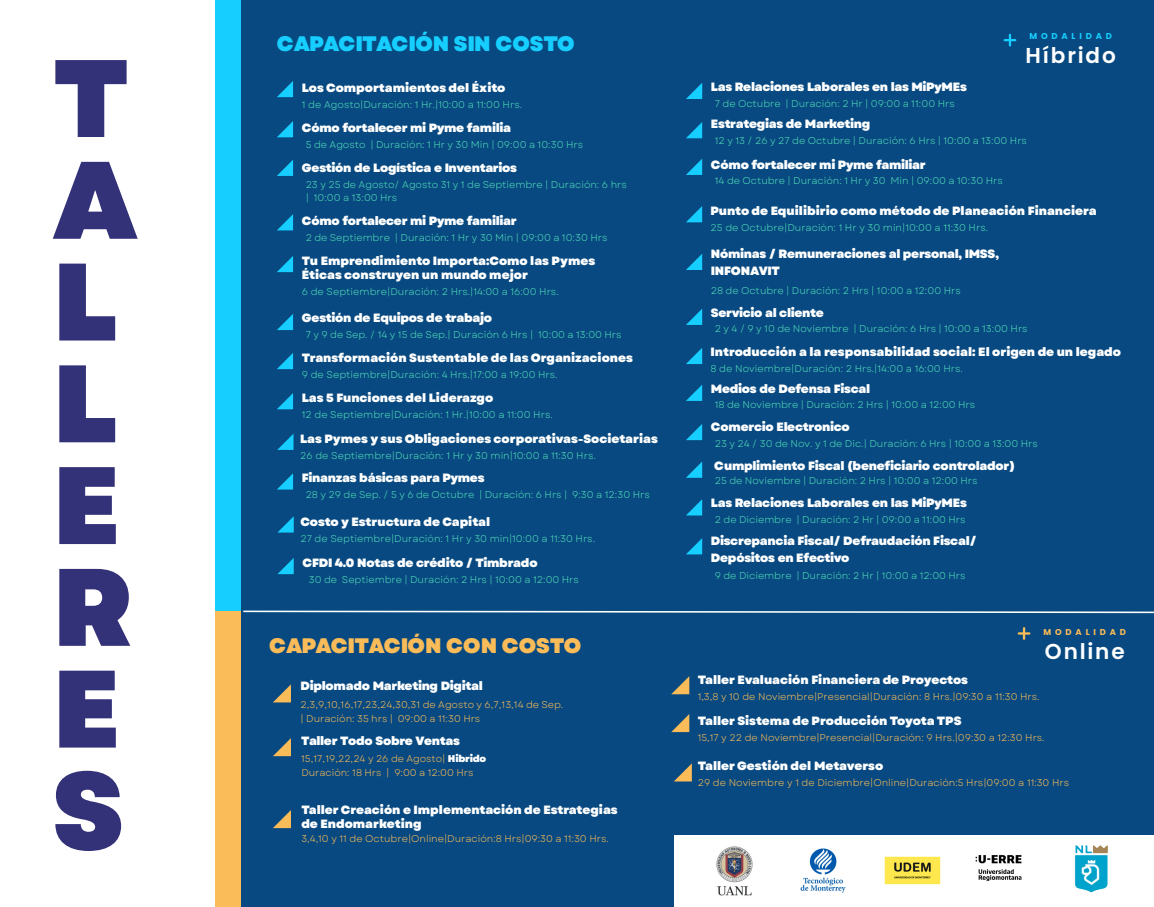
<style>
.page{position:relative;width:1154px;height:907px;background:#fff}
.page>*{position:absolute;margin:0;border:0;box-sizing:border-box;transform-origin:0 0}
.t1{font:800 109.9px/101.7px "Garet";color:#333178}
.t2{font:600 21.6px "Poppins";letter-spacing:.085em;color:#fff}
.t3{font:800 21px "Garet";letter-spacing:-.04em;color:#16ceff}
.t4{font:800 21px "Garet";letter-spacing:-.015em;color:#fabb59}
.t5{font:800 12px/16.4px "Garet";letter-spacing:-.015em;color:#fff}
.t6{font:9.8px/13.1px "Garet";color:#50dab9}
.t7{font:9.8px/13.5px "Garet";color:#fabb59}
.t8{font:700 8.5px "Poppins";letter-spacing:.45em;color:#16ceff}
.t9{font:700 8.5px "Poppins";letter-spacing:.45em;color:#fabb59}
.s1{font-weight:800;color:#fff}
</style>
<div class="page">
<div style="left:215px;top:0;width:52px;height:611px;background:#16ceff"></div>
<div style="left:215px;top:611px;width:52px;height:296px;background:#fabb59"></div>
<div style="left:241px;top:0;width:913px;height:907px;background:#074980"></div>
<svg style="left:277px;top:121px;width:16px;height:16px"></svg>
<svg style="left:277px;top:81px;width:16px;height:16px"></svg>
<svg style="left:277px;top:160px;width:16px;height:16px"></svg>
<svg style="left:277px;top:214px;width:16px;height:16px"></svg>
<svg style="left:277px;top:256px;width:16px;height:16px"></svg>
<svg style="left:277px;top:314px;width:16px;height:16px"></svg>
<svg style="left:277px;top:393px;width:16px;height:16px"></svg>
<svg style="left:277px;top:473px;width:16px;height:16px"></svg>
<svg style="left:277px;top:353px;width:16px;height:16px"></svg>
<svg style="left:278px;top:516px;width:16px;height:16px"></svg>
<svg style="left:686px;top:348px;width:16px;height:16px"></svg>
<svg style="left:686px;top:385px;width:16px;height:16px"></svg>
<svg style="left:686px;top:424px;width:16px;height:16px"></svg>
<svg style="left:686px;top:462px;width:16px;height:16px"></svg>
<svg style="left:686px;top:499px;width:16px;height:16px"></svg>
<svg style="left:686px;top:538px;width:16px;height:16px"></svg>
<svg style="left:277px;top:558px;width:17px;height:16px"></svg>
<svg style="left:277px;top:434px;width:16px;height:16px"></svg>
<svg style="left:686px;top:83px;width:16px;height:16px"></svg>
<svg style="left:686px;top:159px;width:16px;height:16px"></svg>
<svg style="left:686px;top:122px;width:16px;height:16px"></svg>
<svg style="left:686px;top:254px;width:16px;height:16px"></svg>
<svg style="left:686px;top:206px;width:16px;height:16px"></svg>
<svg style="left:686px;top:309px;width:16px;height:16px"></svg>
<svg style="left:243px;top:610px;width:911px;height:4px"></svg>
<svg style="left:1003px;top:34px;width:13px;height:13px"></svg>
<svg style="left:671px;top:714px;width:18px;height:18px"></svg>
<svg style="left:671px;top:676px;width:18px;height:18px"></svg>
<svg style="left:674px;top:763px;width:18px;height:18px"></svg>
<svg style="left:1017px;top:627px;width:13px;height:13px"></svg>
<svg style="left:273px;top:684px;width:18px;height:18px"></svg>
<svg style="left:273px;top:738px;width:18px;height:18px"></svg>
<svg style="left:273px;top:810px;width:18px;height:18px"></svg>
<div style="left:674px;top:835px;width:480px;height:72px;background:#fff"></div>
<img style="left:975px;top:855px;width:47px;height:26px">
<img style="left:716px;top:846px;width:37px;height:50px">
<img style="left:884px;top:856px;width:56px;height:28px">
<img style="left:1075px;top:845px;width:33px;height:48px">
<img style="left:800px;top:848px;width:46px;height:45px">
<h1 class="t1" style="left:52px;top:51px;width:87px">T<br>A<br>L<br>L<br>E<br>R<br>E<br>S</h1>
<h3 class="t3" style="left:277px;top:30px;width:299px">CAPACITACIÓN SIN COSTO</h3>
<p class="t5" style="left:302px;top:79px;width:205px">Los Comportamientos del Éxito</p>
<p class="t6" style="left:302px;top:98px;width:222px">1 de Agosto|Duración: 1 Hr.|10:00 a 11:00 Hrs.</p>
<p class="t5" style="left:302px;top:120px;width:211px">Cómo fortalecer mi Pyme familia</p>
<p class="t6" style="left:306px;top:138px;width:279px">5 de Agosto | Duración: 1 Hr y 30 Min | 09:00 a 10:30 Hrs</p>
<p class="t5" style="left:302px;top:160px;width:217px">Gestión de Logística e Inventarios</p>
<p class="t6" style="left:306px;top:178px;width:323px">23 y 25 de Agosto/ Agosto 31 y 1 de Septiembre | Duración: 6 hrs | 10:00 a 13:00 Hrs</p>
<p class="t5" style="left:302px;top:213px;width:216px">Cómo fortalecer mi Pyme familiar</p>
<p class="t6" style="left:306px;top:231px;width:303px">2 de Septiembre | Duración: 1 Hr y 30 Min | 09:00 a 10:30 Hrs</p>
<p class="t5" style="left:302px;top:254px;width:295px;line-height:14.4px">Tu Emprendimiento Importa:Como las Pymes<br>Éticas construyen un mundo mejor</p>
<p class="t6" style="left:302px;top:286px;width:258px">6 de Septiembre|Duración: 2 Hrs.|14:00 a 16:00 Hrs.</p>
<p class="t5" style="left:302px;top:310px;width:192px">Gestión de Equipos de trabajo</p>
<p class="t6" style="left:306px;top:328px;width:317px">7 y 9 de Sep. / 14 y 15 de Sep.| Duración 6 Hrs | 10:00 a 13:00 Hrs</p>
<p class="t5" style="left:302px;top:349px;width:333px">Transformación Sustentable de las Organizaciones</p>
<p class="t6" style="left:302px;top:368px;width:257px">9 de Septiembre|Duración: 4 Hrs.|17:00 a 19:00 Hrs.</p>
<p class="t5" style="left:302px;top:390px;width:193px">Las 5 Funciones del Liderazgo</p>
<p class="t6" style="left:302px;top:408px;width:252px">12 de Septiembre|Duración: 1 Hr.|10:00 a 11:00 Hrs.</p>
<p class="t5" style="left:300px;top:430px;width:359px">Las Pymes y sus Obligaciones corporativas-Societarias</p>
<p class="t6" style="left:300px;top:449px;width:297px">26 de Septiembre|Duración: 1 Hr y 30 min|10:00 a 11:30 Hrs.</p>
<p class="t5" style="left:302px;top:470px;width:184px">Finanzas básicas para Pymes</p>
<p class="t6" style="left:306px;top:488px;width:346px">28 y 29 de Sep. / 5 y 6 de Octubre | Duración: 6 Hrs | 9:30 a 12:30 Hrs</p>
<p class="t5" style="left:300px;top:514px;width:191px">Costo y Estructura de Capital</p>
<p class="t6" style="left:300px;top:532px;width:296px">27 de Septiembre|Duración: 1 Hr y 30 min|10:00 a 11:30 Hrs.</p>
<p class="t5" style="left:302px;top:555px;width:237px">CFDI 4.0 Notas de crédito / Timbrado</p>
<p class="t6" style="left:309px;top:573px;width:272px">30 de Septiembre | Duración: 2 Hrs | 10:00 a 12:00 Hrs</p>
<p class="t8" style="left:1029px;top:31px;width:84px">MODALIDAD</p>
<p class="t5" style="left:711px;top:79px;width:258px">Las Relaciones Laborales en las MiPyMEs</p>
<p class="t6" style="left:714px;top:97px;width:241px">7 de Octubre | Duración: 2 Hr | 09:00 a 11:00 Hrs</p>
<h2 class="t2" style="left:1025px;top:43px;width:92px">Híbrido</h2>
<p class="t5" style="left:710px;top:116px;width:161px">Estrategias de Marketing</p>
<p class="t6" style="left:714px;top:134px;width:314px">12 y 13 / 26 y 27 de Octubre | Duración: 6 Hrs | 10:00 a 13:00 Hrs</p>
<p class="t5" style="left:710px;top:156px;width:216px">Cómo fortalecer mi Pyme familiar</p>
<p class="t6" style="left:714px;top:175px;width:289px">14 de Octubre | Duración: 1 Hr y 30 Min | 09:00 a 10:30 Hrs</p>
<p class="t5" style="left:710px;top:203px;width:387px">Punto de Equilibirio como método de Planeación Financiera</p>
<p class="t6" style="left:710px;top:221px;width:279px">25 de Octubre|Duración: 1 Hr y 30 min|10:00 a 11:30 Hrs.</p>
<p class="t5" style="left:710px;top:246px;width:290px">Nóminas / Remuneraciones al personal, IMSS,<br>INFONAVIT</p>
<p class="t6" style="left:710px;top:284px;width:251px">28 de Octubre | Duración: 2 Hrs | 10:00 a 12:00 Hrs</p>
<p class="t5" style="left:710px;top:305px;width:114px">Servicio al cliente</p>
<p class="t6" style="left:714px;top:323px;width:314px">2 y 4 / 9 y 10 de Noviembre | Duración: 6 Hrs | 10:00 a 13:00 Hrs</p>
<p class="t5" style="left:710px;top:344px;width:412px">Introducción a la responsabilidad social: El origen de un legado</p>
<p class="t6" style="left:710px;top:362px;width:254px">8 de Noviembre|Duración: 2 Hrs.|14:00 a 16:00 Hrs.</p>
<p class="t5" style="left:710px;top:381px;width:161px">Medios de Defensa Fiscal</p>
<p class="t6" style="left:714px;top:399px;width:262px">18 de Noviembre | Duración: 2 Hrs | 10:00 a 12:00 Hrs</p>
<p class="t5" style="left:710px;top:419px;width:140px">Comercio Electronico</p>
<p class="t6" style="left:714px;top:437px;width:325px">23 y 24 / 30 de Nov. y 1 de Dic.| Duración: 6 Hrs | 10:00 a 13:00 Hrs</p>
<p class="t5" style="left:714px;top:457px;width:302px">Cumplimiento Fiscal (beneficiario controlador)</p>
<p class="t6" style="left:714px;top:475px;width:264px">25 de Noviembre | Duración: 2 Hrs | 10:00 a 12:00 Hrs</p>
<p class="t5" style="left:710px;top:495px;width:258px">Las Relaciones Laborales en las MiPyMEs</p>
<p class="t6" style="left:714px;top:513px;width:252px">2 de Diciembre | Duración: 2 Hr | 09:00 a 11:00 Hrs</p>
<p class="t5" style="left:710px;top:533px;width:267px">Discrepancia Fiscal/ Defraudación Fiscal/<br>Depósitos en Efectivo</p>
<p class="t6" style="left:714px;top:570px;width:252px">9 de Diciembre | Duración: 2 Hr | 10:00 a 12:00 Hrs</p>
<p class="t9" style="left:1043px;top:627px;width:84px">MODALIDAD</p>
<h3 class="t4" style="left:269px;top:632px;width:313px">CAPACITACIÓN CON COSTO</h3>
<h2 class="t2" style="left:1045px;top:639px;width:81px">Online</h2>
<p class="t5" style="left:301px;top:678px;width:184px">Diplomado Marketing Digital</p>
<p class="t7" style="left:301px;top:698px;width:264px">2,3,9,10,16,17,23,24,30,31 de Agosto y 6,7,13,14 de Sep. | Duración: 35 hrs | 09:00 a 11:30 Hrs</p>
<p class="t5" style="left:301px;top:732px;width:160px">Taller Todo Sobre Ventas</p>
<p class="t7" style="left:301px;top:753px;width:187px;line-height:13.1px">15,17,19,22,24 y 26 de Agosto| <span class="s1">Hibrido<br></span>Duración: 18 Hrs | 9:00 a 12:00 Hrs</p>
<p class="t5" style="left:301px;top:802px;width:318px;line-height:14.4px">Taller Creación e Implementación de Estrategias de Endomarketing</p>
<p class="t7" style="left:301px;top:832px;width:309px">3,4,10 y 11 de Octubre|Online|Duración:8 Hrs|09:30 a 11:30 Hrs.</p>
<p class="t5" style="left:697px;top:672px;width:272px">Taller Evaluación Financiera de Proyectos</p>
<p class="t7" style="left:697px;top:690px;width:343px">1,3,8 y 10 de Noviembre|Presencial|Duración: 8 Hrs.|09:30 a 11:30 Hrs.</p>
<p class="t5" style="left:697px;top:713px;width:265px">Taller Sistema de Producción Toyota TPS</p>
<p class="t7" style="left:697px;top:731px;width:348px">15,17 y 22 de Noviembre|Presencial|Duración: 9 Hrs.|09:30 a 12:30 Hrs.</p>
<p class="t5" style="left:697px;top:758px;width:187px">Taller Gestión del Metaverso</p>
<p class="t7" style="left:697px;top:776px;width:373px">29 de Noviembre y 1 de Diciembre|Online|Duración:5 Hrs|09:00 a 11:30 Hrs</p>
</div>
